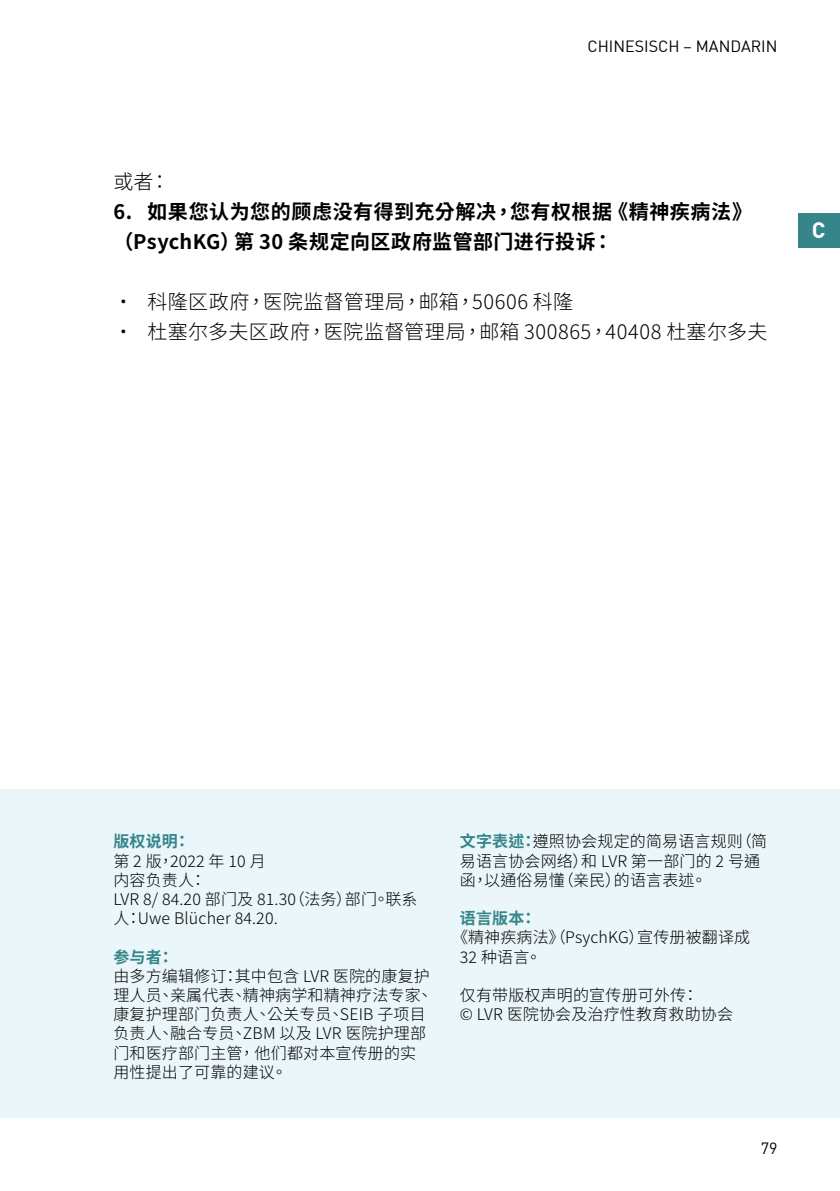
<style>
.page{position:relative;width:840px;height:1191px;background:#fff}
.page>*{position:absolute;margin:0;border:0;box-sizing:border-box;transform-origin:0 0}
.aaa_headline_3_ebene{font:700 22px "DIN";color:#fff}
.grundtext_Chinesisch{font:300 20px "Source Han Sans TC";letter-spacing:.025em;color:#000}
.grundtext_Chinesisch-2{font:700 20px/30px "Source Han Sans TC";letter-spacing:.025em;color:#000}
.Impressum_Kopie{font:300 16px/19.2px "Source Han Sans TC";letter-spacing:.01em;color:#000}
.t1{font:16px "DIN";color:#000}
.Impressum_Kopie-2{font:700 16px "Source Han Sans TC";letter-spacing:.01em;color:#35858a}
.s1{font-weight:700;color:#35858a}
</style>
<div class="page">
<div style="left:0;top:789px;width:839px;height:328px;background:#eaf6f9"></div>
<div style="left:798px;top:214px;width:41px;height:34px;background:#35858a"></div>
<p class="t1" style="left:587px;top:36px;width:20px">CHINESISCH</p>
<p class="t1" style="left:683px;top:36px;width:36px">– MANDARIN</p>
<p class="grundtext_Chinesisch" style="left:113px;top:170px;width:58px">或者：</p>
<p class="grundtext_Chinesisch-2" style="left:113px;top:197px;width:639px">6. 如果您认为您的顾虑没有得到充分解决，您有权根据《精神疾病法》（PsychKG）第 30 条规定向区政府监管部门进行投诉：</p>
<p class="grundtext_Chinesisch" style="left:113px;top:290px;width:461px">• 科隆区政府，医院监督管理局，邮箱，50606 科隆</p>
<p class="grundtext_Chinesisch" style="left:113px;top:320px;width:655px">• 杜塞尔多夫区政府，医院监督管理局，邮箱 300865，40408 杜塞尔多夫</p>
<p class="aaa_headline_3_ebene" style="left:811px;top:215px;width:14px">C</p>
<p class="Impressum_Kopie-2" style="left:113px;top:832px;width:78px">版权说明：</p>
<p class="Impressum_Kopie" style="left:113px;top:851px;width:154px">第 2 版，2022 年 10 月</p>
<p class="Impressum_Kopie" style="left:113px;top:870px;width:94px">内容负责人：</p>
<p class="Impressum_Kopie" style="left:113px;top:890px;width:305px">LVR 8/ 84.20 部门及 81.30（法务）部门。联系人：Uwe Blücher 84.20.</p>
<p class="Impressum_Kopie-2" style="left:113px;top:947px;width:62px">参与者：</p>
<p class="Impressum_Kopie" style="left:113px;top:966px;width:321px">由多方编辑修订：其中包含 LVR 医院的康复护理人员、亲属代表、精神病学和精神疗法专家、康复护理部门负责人、公关专员、SEIB 子项目负责人、融合专员、ZBM 以及 LVR 医院护理部门和医疗部门主管， 他们都对本宣传册的实用性提出了可靠的建议。</p>
<p class="Impressum_Kopie" style="left:459px;top:832px;width:309px"><span class="s1">文字表述：</span>遵照协会规定的简易语言规则（简易语言协会网络）和 LVR 第一部门的 2 号通函，以通俗易懂（亲民）的语言表述。</p>
<p class="Impressum_Kopie-2" style="left:459px;top:909px;width:78px">语言版本：</p>
<p class="Impressum_Kopie" style="left:459px;top:928px;width:292px;text-indent:-8px">《精神疾病法》（PsychKG）宣传册被翻译成<br>32 种语言。</p>
<p class="Impressum_Kopie" style="left:459px;top:986px;width:240px">仅有带版权声明的宣传册可外传：</p>
<p class="Impressum_Kopie" style="left:459px;top:1005px;width:274px">© LVR 医院协会及治疗性教育救助协会</p>
<p class="t1" style="left:760px;top:1137px;width:18px">79</p>
</div>
